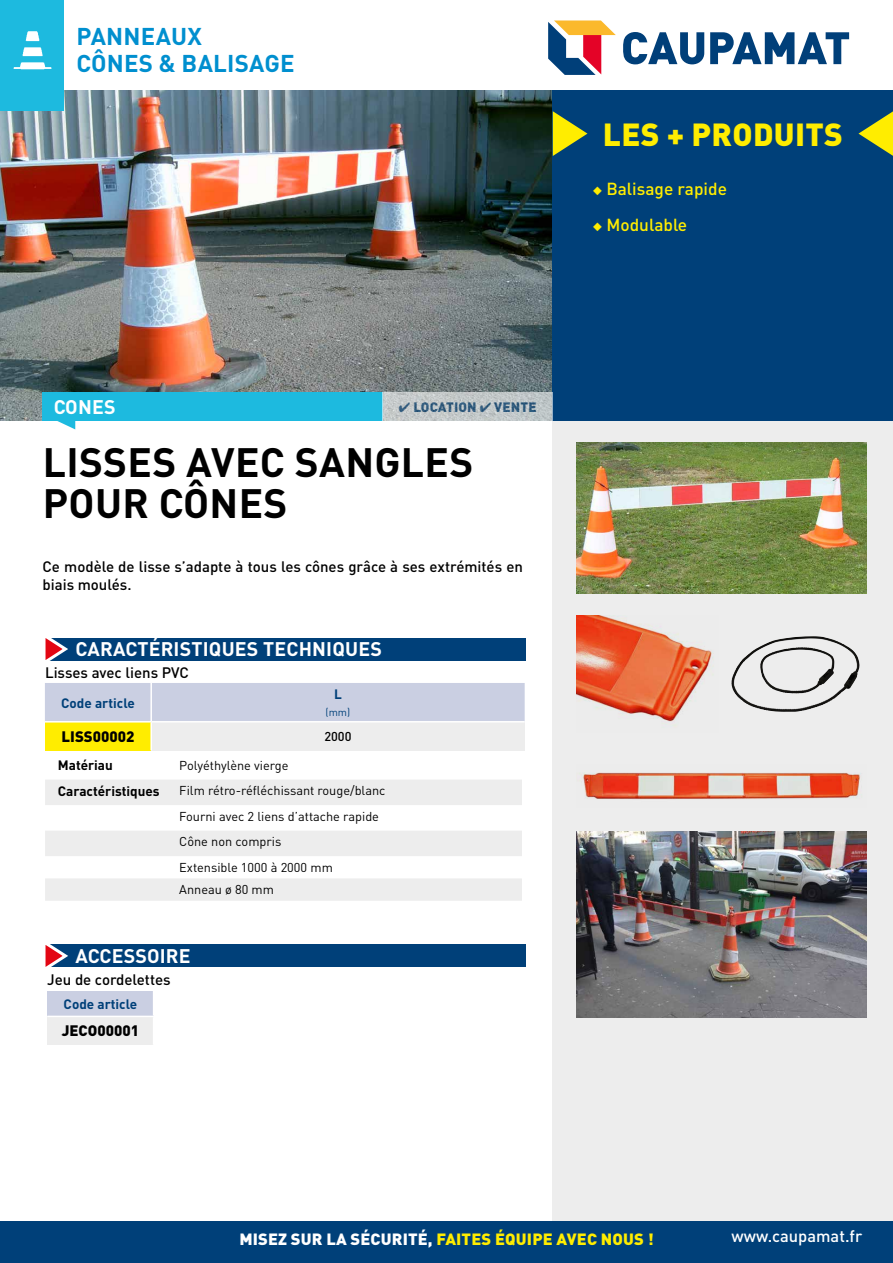
<style>
.page{position:relative;width:893px;height:1263px;background:#fff}
.page>*{position:absolute;margin:0;border:0;box-sizing:border-box;transform-origin:0 0}
.t1{font:700 40.5px/40.5px "DINOT";letter-spacing:.01em;color:#000}
.t2{font:900 31.5px "DINOT";letter-spacing:.01em;color:#ffed00}
.t3{font:700 24px/27px "DINOT";letter-spacing:.01em;color:#008fcf}
.t4{font:700 19.5px "DINOT";letter-spacing:.01em;color:#fff}
.t5{font:500 17.25px "DINOT";color:#ffed00}
.t6{font:500 16.5px "DINOT";color:#fff}
.t7{font:900 16.05px "DINOT";letter-spacing:.01em;color:#ffed00}
.t8{font:500 15px/18px "DINOT";color:#000}
.t9{font:900 15px "DINOT";color:#000}
.t10{font:700 13.5px "DINOT";color:#000}
.t11{font:700 13.5px "DINOT";color:#004079}
.t12{font:900 13.5px "DINOT";letter-spacing:.01em;color:#004079}
.t13{font:12.75px/25.7px "DINOT";color:#000}
.t14{font:500 12.75px "DINOT";color:#000}
.t15{font:10.5px "DINOT";color:#004079}
.s1{color:#fff}
</style>
<div class="page">
<img style="left:0;top:90px;width:553px;height:331px">
<div style="left:553px;top:419px;width:340px;height:844px;background:#ededed"></div>
<div style="left:553px;top:90px;width:340px;height:331px;background:#004079"></div>
<svg style="left:553px;top:111px;width:34px;height:45px"></svg>
<svg style="left:57px;top:421px;width:18px;height:8px"></svg>
<div style="left:43px;top:392px;width:340px;height:29px;background:#1dbadf"></div>
<svg style="left:383px;top:392px;width:170px;height:29px;fill:#c3c9c9"></svg>
<div style="left:47px;top:991px;width:107px;height:25px;background:#cacfe2"></div>
<div style="left:47px;top:1016px;width:107px;height:29px;background:#ededed"></div>
<hr style="left:47px;top:1016px;width:107px;height:1px;background:#fff">
<svg style="left:153px;top:991px;width:1px;height:54px"></svg>
<div style="left:46px;top:945px;width:480px;height:22px;background:#004079"></div>
<svg style="left:45px;top:944px;width:26px;height:23px"></svg>
<svg style="left:858px;top:111px;width:35px;height:45px"></svg>
<div style="left:45px;top:683px;width:480px;height:38px;background:#cacfe2"></div>
<div style="left:45px;top:722px;width:106px;height:28px;background:#ffed00"></div>
<div style="left:151px;top:722px;width:374px;height:28px;background:#ededed"></div>
<hr style="left:150px;top:683px;width:2px;height:38px;background:#fff">
<hr style="left:150px;top:722px;width:2px;height:28px;background:#fff">
<div style="left:46px;top:638px;width:480px;height:22px;background:#004079"></div>
<svg style="left:45px;top:638px;width:26px;height:23px"></svg>
<img style="left:577px;top:443px;width:289px;height:150px">
<img style="left:577px;top:831px;width:289px;height:186px">
<img style="left:577px;top:615px;width:137px;height:111px">
<img style="left:579px;top:772px;width:282px;height:28px">
<img style="left:731px;top:636px;width:81px;height:74px">
<svg style="left:45px;top:780px;width:477px;height:121px;fill:#ededed"></svg>
<svg style="left:623px;top:32px;width:81px;height:32px"></svg>
<svg style="left:710px;top:32px;width:139px;height:32px"></svg>
<svg style="left:548px;top:21px;width:68px;height:54px"></svg>
<div style="left:0;top:0;width:64px;height:111px;background:#1dbadf"></div>
<div style="left:0;top:1221px;width:893px;height:42px;background:#004079"></div>
<img style="left:13px;top:31px;width:39px;height:39px">
<h3 class="t3" style="left:77px;top:22px;width:219px">PANNEAUX<br>CÔNES &amp; BALISAGE</h3>
<h2 class="t2" style="left:603px;top:113px;width:242px">LES + PRODUITS</h2>
<h3 class="t5" style="left:593px;top:177px;width:136px">◆ Balisage rapide</h3>
<h3 class="t5" style="left:593px;top:213px;width:96px">◆ Modulable</h3>
<h3 class="t4" style="left:54px;top:394px;width:63px">CONES</h3>
<p class="t12" style="left:399px;top:397px;width:139px">✔ LOCATION ✔ VENTE</p>
<h1 class="t1" style="left:43px;top:441px;width:432px">LISSES AVEC SANGLES<br>POUR CÔNES</h1>
<p class="t8" style="left:43px;top:557px;width:482px">Ce modèle de lisse s’adapte à tous les cônes grâce à ses extrémités en biais moulés.</p>
<h3 class="t4" style="left:75px;top:637px;width:308px">CARACTÉRISTIQUES TECHNIQUES</h3>
<p class="t8" style="left:45px;top:662px;width:145px">Lisses avec liens PVC</p>
<p class="t11" style="left:61px;top:694px;width:75px">Code article</p>
<p class="t11" style="left:334px;top:686px;width:9px">L</p>
<p class="t15" style="left:326px;top:705px;width:26px">(mm)</p>
<p class="t9" style="left:62px;top:726px;width:74px">LISS00002</p>
<p class="t14" style="left:324px;top:728px;width:29px">2000</p>
<p class="t10" style="left:58px;top:757px;width:57px">Matériau</p>
<p class="t13" style="left:179px;top:752px;width:111px">Polyéthylène vierge</p>
<p class="t10" style="left:58px;top:782px;width:103px">Caractéristiques</p>
<p class="t13" style="left:179px;top:777px;width:208px">Film rétro-réfléchissant rouge/blanc<br>Fourni avec 2 liens d’attache rapide<br>Cône non compris<br>Extensible 1000 à 2000 mm</p>
<p class="t13" style="left:179px;top:876px;width:96px">Anneau ø 80 mm</p>
<h3 class="t4" style="left:75px;top:943px;width:117px">ACCESSOIRE</h3>
<p class="t8" style="left:47px;top:969px;width:125px">Jeu de cordelettes</p>
<p class="t11" style="left:64px;top:995px;width:75px">Code article</p>
<p class="t9" style="left:62px;top:1021px;width:79px">JECO00001</p>
<p class="t7" style="left:239px;top:1228px;width:416px"><span class="s1">MISEZ SUR LA SÉCURITÉ,</span> FAITES ÉQUIPE AVEC NOUS !</p>
<p class="t6" style="left:731px;top:1225px;width:132px">www.caupamat.fr</p>
</div>
